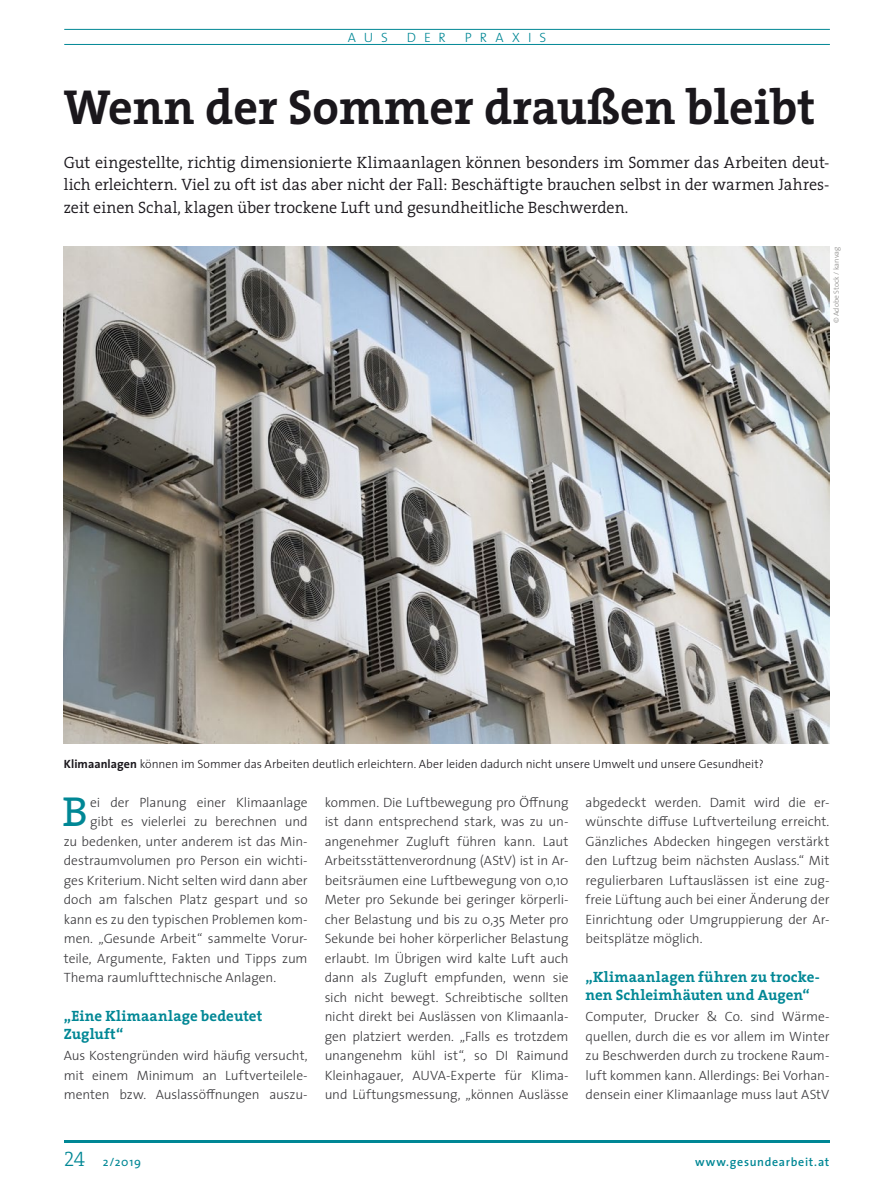
<style>
.page{position:relative;width:872px;height:1191px;background:#fff}
.page>*{position:absolute;margin:0;border:0;box-sizing:border-box;transform-origin:0 0}
.t1{font:700 49.5px "The Serif";color:#1a171c}
.t2{font:42.45px "The Serif";color:#008795}
.t3{font:300 16.5px/22.5px "The Serif";letter-spacing:-.005em;color:#1a171c;text-align:justify}
.t4{font:700 15px/18px "The Serif";letter-spacing:.01em;color:#008795}
.t5{font:300 13.5px/19.5px "The Sans";letter-spacing:-.01em;color:#38373a;text-align:justify}
.t6{font:300 13.5px "The Sans";letter-spacing:.59em;color:#008795}
.t7{font:300 12px "The Sans";color:#1a171c}
.t8{font:600 12px "The Sans";letter-spacing:.06em;color:#008795}
.t9{font:12px "The Sans";color:#008795}
.t10{font:300 7.5px "The Sans";color:#888785}
.s1{font-weight:700}
.s2{font-family:"The Serif Light Caps";font-size:21px}
</style>
<div class="page">
<hr style="left:64px;top:1140px;width:765px;height:2px;background:#008795">
<hr style="left:64px;top:29px;width:766px;height:1px;background:#008795">
<hr style="left:64px;top:44px;width:766px;height:1px;background:#008795">
<img style="left:64px;top:247px;width:765px;height:497px">
<p class="t6" style="left:348px;top:26px;width:42px">AUS</p>
<p class="t6" style="left:407px;top:26px;width:41px">DER</p>
<p class="t6" style="left:465px;top:26px;width:83px">PRAXIS</p>
<h1 class="t1" style="left:64px;top:66px;width:753px">Wenn der Sommer draußen bleibt</h1>
<p class="t3" style="left:64px;top:150px;width:767px">Gut eingestellte, richtig dimensionierte Klimaanlagen können besonders im Sommer das Arbeiten deut&shy;lich erleichtern. Viel zu oft ist das aber nicht der Fall: Beschäftigte brauchen selbst in der warmen Jahres&shy;zeit einen Schal, klagen über trockene Luft und gesundheitliche Beschwerden.</p>
<p class="t10" style="left:830px;top:323px;width:78px;rotate:-90deg">© Adobe Stock / kanvag</p>
<p class="t7" style="left:64px;top:754px;width:701px"><span class="s1">Klimaanlagen</span> können im Sommer das Arbeiten deutlich erleichtern. Aber leiden dadurch nicht unsere Umwelt und unsere Gesundheit?</p>
<h2 class="t2" style="left:63px;top:776px;width:27px">B</h2>
<p class="t5" style="left:90px;top:792px;width:219px">ei der Planung einer Klimaanlage</p>
<p class="t5" style="left:90px;top:811px;width:219px">gibt es vielerlei zu berechnen und</p>
<p class="t5" style="left:64px;top:831px;width:245px">zu bedenken, unter anderem ist das Min-</p>
<p class="t5" style="left:64px;top:850px;width:245px">destraumvolumen pro Person ein wichti-</p>
<p class="t5" style="left:64px;top:870px;width:245px">ges Kriterium. Nicht selten wird dann aber</p>
<p class="t5" style="left:64px;top:889px;width:245px">doch am falschen Platz gespart und so</p>
<p class="t5" style="left:64px;top:909px;width:245px">kann es zu den typischen Problemen kom-</p>
<p class="t5" style="left:64px;top:928px;width:245px">men. „Gesunde Arbeit“ sammelte Vorur-</p>
<p class="t5" style="left:64px;top:948px;width:245px">teile, Argumente, Fakten und Tipps zum</p>
<p class="t5" style="left:64px;top:967px;width:214px">Thema raumlufttechnische Anlagen.</p>
<p class="t4" style="left:64px;top:1007px;width:200px">„Eine Klimaanlage bedeutet<br>Zugluft“</p>
<p class="t5" style="left:64px;top:1045px;width:245px">Aus Kostengründen wird häufig versucht, mit einem Minimum an Luftverteilele&shy;menten bzw. Auslassöffnungen auszu-</p>
<p class="t5" style="left:325px;top:792px;width:245px">kommen. Die Luftbewegung pro Öffnung ist dann entsprechend stark, was zu un&shy;angenehmer Zugluft führen kann. Laut Arbeitsstättenverordnung (AStV) ist in Ar&shy;beitsräumen eine Luftbewegung von 0,10<br>Meter pro Sekunde bei geringer körperli&shy;cher Belastung und bis zu 0,35 Meter pro Sekunde bei hoher körperlicher Belastung erlaubt. Im Übrigen wird kalte Luft auch dann als Zugluft empfunden, wenn sie sich nicht bewegt. Schreibtische sollten nicht direkt bei Auslässen von Klimaanla&shy;gen platziert werden. „Falls es trotzdem unangenehm kühl ist“, so DI Raimund Kleinhagauer, AUVA-Experte für Klima&shy;und Lüftungsmessung, „können Auslässe</p>
<p class="t5" style="left:585px;top:792px;width:245px">abgedeckt werden. Damit wird die er&shy;wünschte diffuse Luftverteilung erreicht.<br>Gänzliches Abdecken hingegen verstärkt den Luftzug beim nächsten Auslass.“ Mit regulierbaren Luftauslässen ist eine zug&shy;freie Lüftung auch bei einer Änderung der Einrichtung oder Umgruppierung der Ar&shy;beitsplätze möglich.</p>
<p class="t4" style="left:585px;top:968px;width:236px">„Klimaanlagen führen zu trocke&shy;nen Schleimhäuten und Augen“</p>
<p class="t5" style="left:585px;top:1006px;width:245px">Computer, Drucker &amp; Co. sind Wärme&shy;quellen, durch die es vor allem im Winter zu Beschwerden durch zu trockene Raum&shy;luft kommen kann. Allerdings: Bei Vorhan&shy;densein einer Klimaanlage muss laut AStV</p>
<p class="t9" style="left:64px;top:1151px;width:79px"><span class="s2">24</span> 2/2019</p>
<p class="t8" style="left:695px;top:1151px;width:136px">www.gesundearbeit.at</p>
</div>
